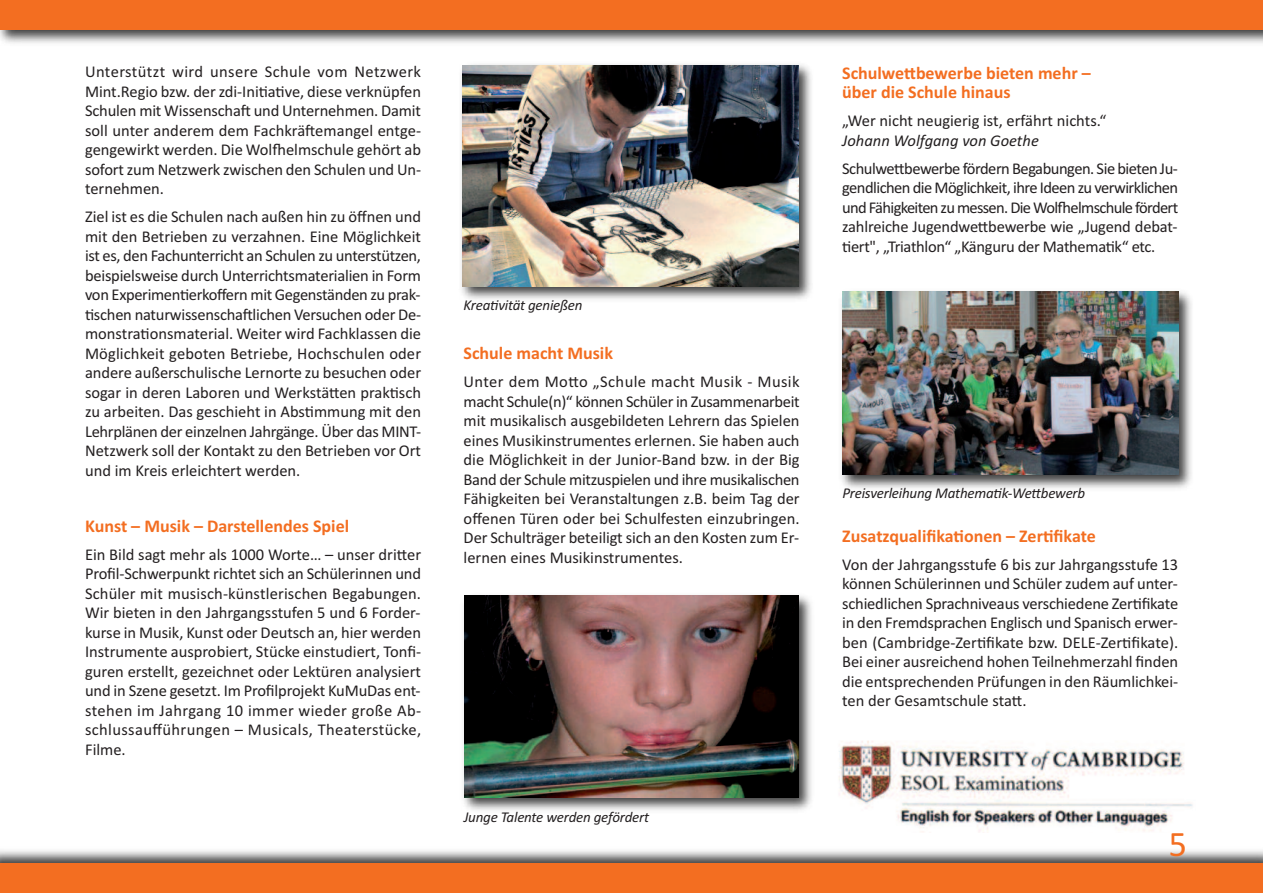
<style>
.page{position:relative;width:1263px;height:893px;background:#fff}
.page>*{position:absolute;margin:0;border:0;box-sizing:border-box;transform-origin:0 0}
.t1{font:36px "Calibri";color:#f36e21}
.t2{font:700 18px/19.5px "Calibri";color:#f36e21}
.t3{font:16.5px/19.5px "Calibri";letter-spacing:-.005em;color:#231f20;text-align:justify}
.t4{font:italic 16.5px "Calibri";color:#231f20}
.t5{font:italic 15px "Calibri";letter-spacing:-.015em;color:#231f20}
</style>
<div class="page">
<img style="left:0;top:30px;width:1263px;height:13px">
<div style="left:0;top:0;width:1263px;height:30px;background:#f36e21"></div>
<img style="left:0;top:850px;width:1263px;height:13px">
<div style="left:0;top:863px;width:1263px;height:30px;background:#f36e21"></div>
<img style="left:461px;top:64px;width:351px;height:235px">
<img style="left:463px;top:65px;width:336px;height:221px">
<img style="left:463px;top:595px;width:349px;height:216px">
<img style="left:465px;top:595px;width:333px;height:202px">
<img style="left:841px;top:291px;width:351px;height:197px">
<img style="left:842px;top:292px;width:336px;height:183px">
<img style="left:839px;top:741px;width:354px;height:91px">
<p class="t3" style="left:85px;top:62px;width:338px">Unterstützt wird unsere Schule vom Netzwerk Mint.Regio bzw. der zdi-Initiative, diese verknüpfen Schulen mit Wissenschaft und Unternehmen. Damit soll unter anderem dem Fachkräftemangel entge&shy;gengewirkt werden. Die Wolfhelmschule gehört ab sofort zum Netzwerk zwischen den Schulen und Un&shy;ternehmen.</p>
<p class="t3" style="left:85px;top:207px;width:338px">Ziel ist es die Schulen nach außen hin zu öffnen und mit den Betrieben zu verzahnen. Eine Möglichkeit ist es, den Fachunterricht an Schulen zu unterstützen, beispielsweise durch Unterrichtsmaterialien in Form von Experimentierkoffern mit Gegenständen zu prak&shy;tischen naturwissenschaftlichen Versuchen oder De&shy;monstrationsmaterial. Weiter wird Fachklassen die Möglichkeit geboten Betriebe, Hochschulen oder andere außerschulische Lernorte zu besuchen oder sogar in deren Laboren und Werkstätten praktisch zu arbeiten. Das geschieht in Abstimmung mit den Lehrplänen der einzelnen Jahrgänge. Über das MINT-Netzwerk soll der Kontakt zu den Betrieben vor Ort und im Kreis erleichtert werden.</p>
<p class="t2" style="left:85px;top:516px;width:266px">Kunst – Musik – Darstellendes Spiel</p>
<p class="t3" style="left:85px;top:544px;width:338px">Ein Bild sagt mehr als 1000 Worte… – unser dritter Profil-Schwerpunkt richtet sich an Schülerinnen und Schüler mit musisch-künstlerischen Begabungen.<br>Wir bieten in den Jahrgangsstufen 5 und 6 Forder&shy;kurse in Musik, Kunst oder Deutsch an, hier werden Instrumente ausprobiert, Stücke einstudiert, Tonfi&shy;guren erstellt, gezeichnet oder Lektüren analysiert und in Szene gesetzt. Im Profilprojekt KuMuDas ent&shy;stehen im Jahrgang 10 immer wieder große Ab&shy;schlussaufführungen – Musicals, Theaterstücke, Filme.</p>
<p class="t5" style="left:463px;top:296px;width:121px">Kreativität genießen</p>
<p class="t2" style="left:464px;top:343px;width:151px">Schule macht Musik</p>
<p class="t3" style="left:464px;top:372px;width:338px">Unter dem Motto „Schule macht Musik - Musik macht Schule(n)“ können Schüler in Zusammenarbeit mit musikalisch ausgebildeten Lehrern das Spielen eines Musikinstrumentes erlernen. Sie haben auch die Möglichkeit in der Junior-Band bzw. in der Big Band der Schule mitzuspielen und ihre musikalischen Fähigkeiten bei Veranstaltungen z.B. beim Tag der offenen Türen oder bei Schulfesten einzubringen.<br>Der Schulträger beteiligt sich an den Kosten zum Er&shy;lernen eines Musikinstrumentes.</p>
<p class="t5" style="left:464px;top:808px;width:187px">Junge Talente werden gefördert</p>
<p class="t2" style="left:842px;top:63px;width:250px">Schulwettbewerbe bieten mehr – über die Schule hinaus</p>
<p class="t3" style="left:842px;top:111px;width:266px">„Wer nicht neugierig ist, erfährt nichts.“</p>
<p class="t4" style="left:842px;top:130px;width:198px">Johann Wolfgang von Goethe</p>
<p class="t3" style="left:842px;top:158px;width:338px">Schulwettbewerbe fördern Begabungen. Sie bieten Ju&shy;gendlichen die Möglichkeit, ihre Ideen zu verwirklichen und Fähigkeiten zu messen. Die Wolfhelmschule fördert zahlreiche Jugendwettbewerbe wie „Jugend debat&shy;tiert", „Triathlon“ „Känguru der Mathematik“ etc.</p>
<p class="t5" style="left:842px;top:484px;width:244px">Preisverleihung Mathematik-Wettbewerb</p>
<p class="t2" style="left:842px;top:526px;width:255px">Zusatzqualifikationen – Zertifikate</p>
<p class="t3" style="left:842px;top:554px;width:338px">Von der Jahrgangsstufe 6 bis zur Jahrgangsstufe 13 können Schülerinnen und Schüler zudem auf unter&shy;schiedlichen Sprachniveaus verschiedene Zertifikate in den Fremdsprachen Englisch und Spanisch erwer&shy;ben (Cambridge-Zertifikate bzw. DELE-Zertifikate).<br>Bei einer ausreichend hohen Teilnehmerzahl finden die entsprechenden Prüfungen in den Räumlichkei&shy;ten der Gesamtschule statt.</p>
<h1 class="t1" style="left:1169px;top:822px;width:20px">5</h1>
</div>
